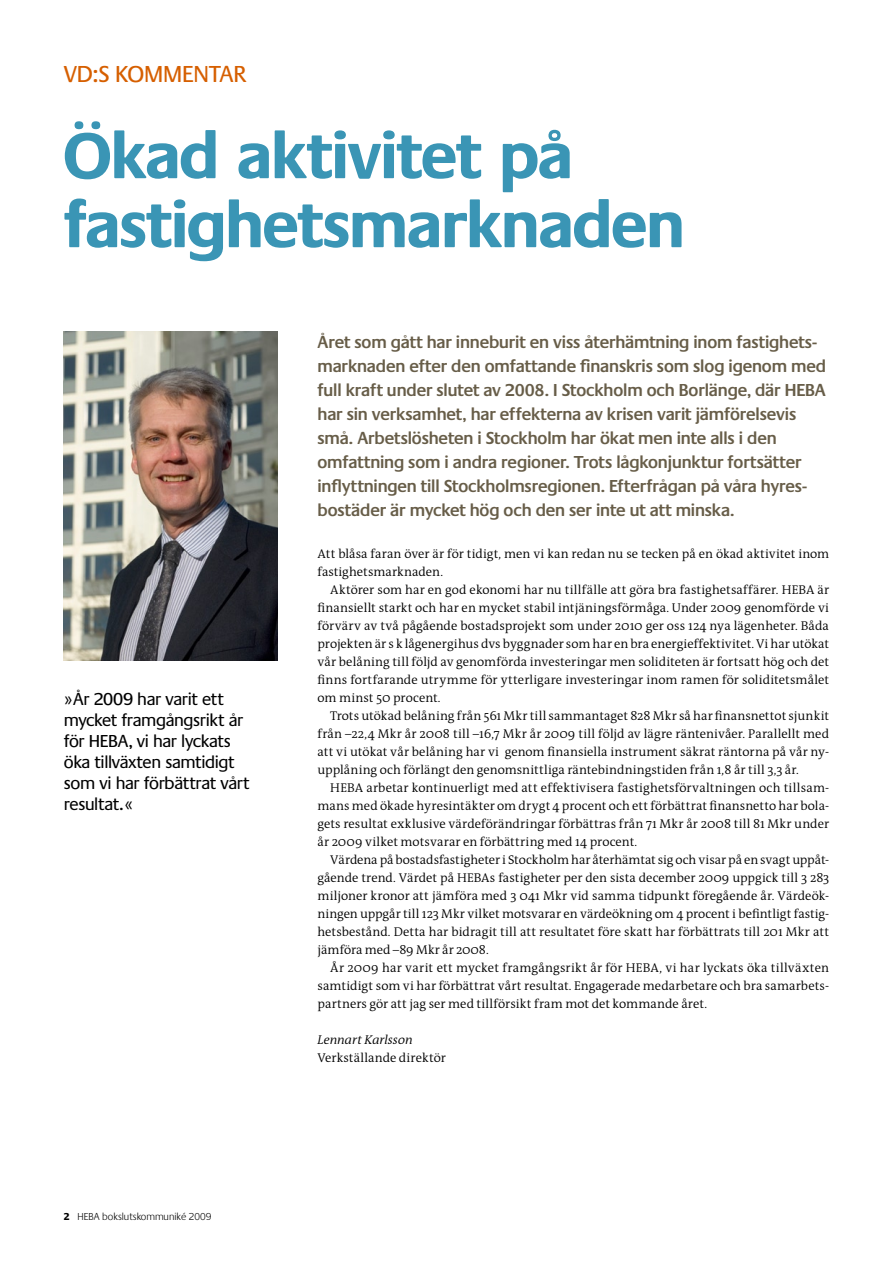
<style>
.page{position:relative;width:893px;height:1263px;background:#fff}
.page>*{position:absolute;margin:0;border:0;box-sizing:border-box;transform-origin:0 0}
.t1{font:700 67.5px/69px "Praxis";letter-spacing:-.02em;color:#3a95b5}
.t2{font:24px "Praxis";letter-spacing:-.005em;color:#d65f00}
.t3{font:600 18px/24px "Praxis";letter-spacing:-.005em;color:#675d48}
.t4{font:18px/21px "Praxis";letter-spacing:-.02em;color:#000}
.t5{font:300 12.75px/18px "The Antiqua B4";letter-spacing:.005em;color:#000;text-align:justify}
.t6{font:italic 300 12.75px "The Antiqua B4 i";color:#000}
.t7{font:300 10.5px "Praxis";color:#000}
.s1{font-weight:700}
</style>
<div class="page">
<img style="left:64px;top:331px;width:214px;height:329px">
<h2 class="t2" style="left:64px;top:61px;width:184px">VD:s kommentar</h2>
<h1 class="t1" style="left:64px;top:123px;width:623px">Ökad aktivitet på fastighetsmarknaden</h1>
<h3 class="t4" style="left:64px;top:689px;width:187px">» År 2009 har varit ett mycket framgångsrikt år för HEBA, vi har lyckats öka tillväxten samtidigt som vi har förbättrat vårt resultat. «</h3>
<p class="t7" style="left:64px;top:1211px;width:149px"><span class="s1">2</span> HEBA bokslutskommuniké 2009</p>
<p class="t3" style="left:317px;top:331px;width:510px">Året som gått har inneburit en viss återhämtning inom fastighets&shy;marknaden efter den omfattande finanskris som slog igenom med full kraft under slutet av 2008. I Stockholm och Borlänge, där HEBA har sin verksamhet, har effekterna av krisen varit jämförelsevis små. Arbetslösheten i Stockholm har ökat men inte alls i den omfattning som i andra regioner. Trots lågkonjunktur fortsätter inflyttningen till Stockholmsregionen. Efterfrågan på våra hyres&shy;bostäder är mycket hög och den ser inte ut att minska.</p>
<p class="t5" style="left:317px;top:545px;width:513px">Att blåsa faran över är för tidigt, men vi kan redan nu se tecken på en ökad aktivitet inom fastighetsmarknaden.</p>
<p class="t5" style="left:317px;top:581px;width:513px;text-indent:13px">Aktörer som har en god ekonomi har nu tillfälle att göra bra fastighetsaffärer. HEBA är finansiellt starkt och har en mycket stabil intjäningsförmåga. Under 2009 genomförde vi förvärv av två pågående bostadsprojekt som under 2010 ger oss 124 nya lägenheter. Båda projekten är s k lågenergihus dvs byggnader som har en bra energieffektivitet. Vi har utökat vår belåning till följd av genomförda investeringar men soliditeten är fortsatt hög och det finns fortfarande utrymme för ytterligare investeringar inom ramen för soliditetsmålet om minst 50 procent.</p>
<p class="t5" style="left:317px;top:707px;width:513px;text-indent:13px">Trots utökad belåning från 561 Mkr till sammantaget 828 Mkr så har finansnettot sjunkit från –22,4 Mkr år 2008 till –16,7 Mkr år 2009 till följd av lägre räntenivåer. Parallellt med att vi utökat vår belåning har vi genom finansiella instrument säkrat räntorna på vår ny&shy;upplåning och förlängt den genomsnittliga räntebindningstiden från 1,8 år till 3,3 år.</p>
<p class="t5" style="left:317px;top:779px;width:513px;text-indent:13px">HEBA arbetar kontinuerligt med att effektivisera fastighetsförvaltningen och tillsam&shy;mans med ökade hyresintäkter om drygt 4 procent och ett förbättrat finansnetto har bola&shy;gets resultat exklusive värdeförändringar förbättras från 71 Mkr år 2008 till 81 Mkr under år 2009 vilket motsvarar en förbättring med 14 procent.</p>
<p class="t5" style="left:317px;top:851px;width:513px;text-indent:13px">Värdena på bostadsfastigheter i Stockholm har återhämtat sig och visar på en svagt uppåt&shy;gående trend. Värdet på HEBAs fastigheter per den sista december 2009 uppgick till 3 283 miljoner kronor att jämföra med 3 041 Mkr vid samma tidpunkt föregående år. Värdeök&shy;ningen uppgår till 123 Mkr vilket motsvarar en värdeökning om 4 procent i befintligt fastig&shy;hetsbestånd. Detta har bidragit till att resultatet före skatt har förbättrats till 201 Mkr att jämföra med –89 Mkr år 2008.</p>
<p class="t5" style="left:317px;top:959px;width:513px;text-indent:13px">År 2009 har varit ett mycket framgångsrikt år för HEBA, vi har lyckats öka tillväxten samtidigt som vi har förbättrat vårt resultat. Engagerade medarbetare och bra samarbets&shy;partners gör att jag ser med tillförsikt fram mot det kommande året.</p>
<p class="t6" style="left:317px;top:1033px;width:97px">Lennart Karlsson</p>
<p class="t5" style="left:317px;top:1049px;width:130px">Verkställande direktör</p>
</div>
